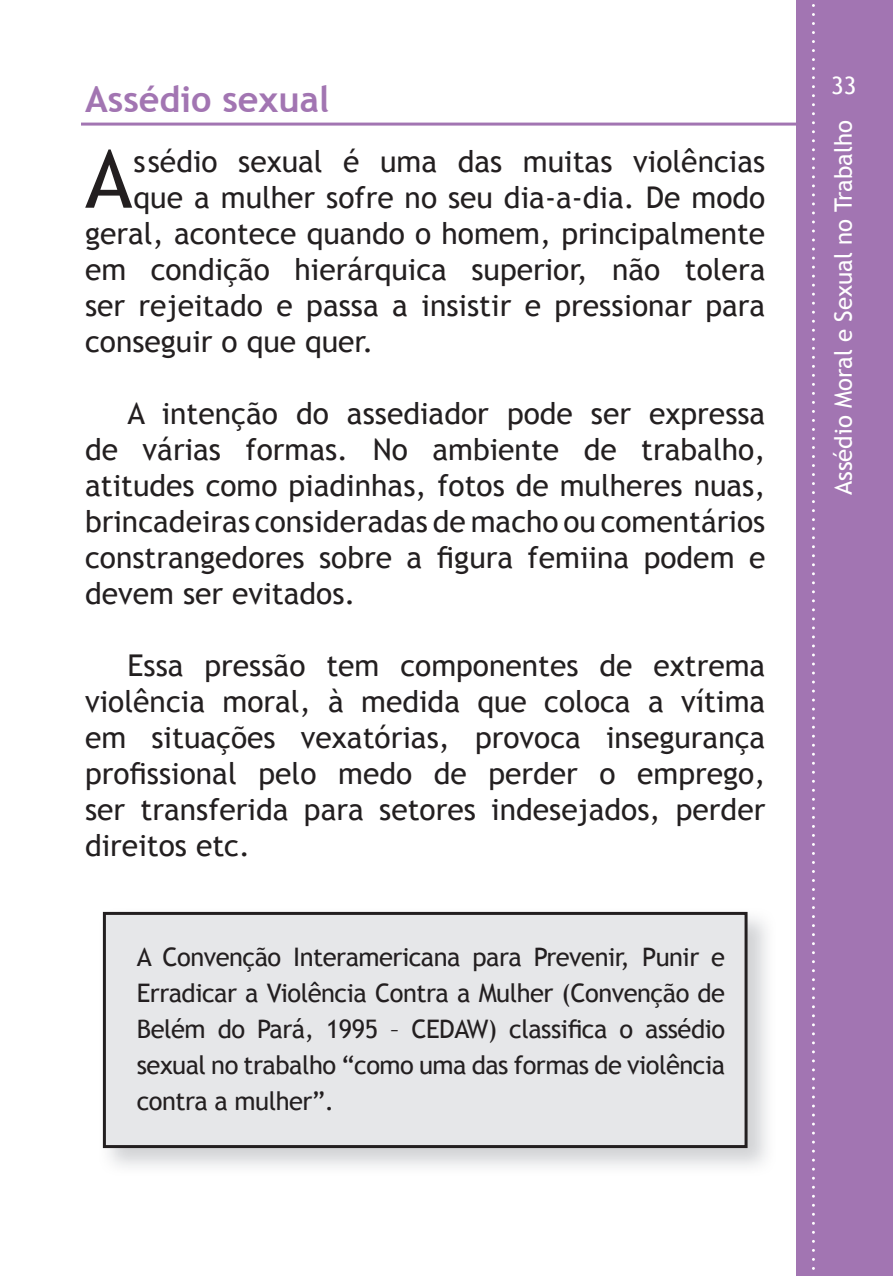
<style>
.page{position:relative;width:893px;height:1276px;background:#fff}
.page>*{position:absolute;margin:0;border:0;box-sizing:border-box;transform-origin:0 0}
.t1{font:80.4px "Trebuchet MS";color:#231f20}
.t2{font:700 36px "Trebuchet MS";color:#a275b2}
.t3{font:30px/36px "Trebuchet MS";color:#231f20;text-align:justify}
.t4{font:25.5px/36px "Trebuchet MS";letter-spacing:-.02em;color:#231f20;text-align:justify}
.t5{font:24px "Trebuchet MS";color:#fff}
</style>
<div class="page">
<div style="left:797px;top:0;width:96px;height:1276px;background:#a275b2"></div>
<svg style="left:812px;top:4px;width:3px;height:1266px"></svg>
<img style="left:102px;top:911px;width:665px;height:256px">
<div style="left:104px;top:913px;width:642px;height:233px;background:#e6e7e9"></div>
<div style="left:103px;top:912px;width:644px;height:236px;border:3px solid #231f20"></div>
<hr style="left:81px;top:123px;width:716px;height:3px;background:#a275b2">
<p class="t2" style="left:85px;top:76px;width:246px">Assédio sexual</p>
<h1 class="t1" style="left:85px;top:132px;width:49px">A</h1>
<p class="t3" style="left:134px;top:143px;width:633px">ssédio sexual é uma das muitas violências</p>
<p class="t3" style="left:134px;top:179px;width:633px">que a mulher sofre no seu dia-a-dia. De modo</p>
<p class="t3" style="left:85px;top:215px;width:682px">geral, acontece quando o homem, principalmente</p>
<p class="t3" style="left:85px;top:251px;width:682px">em condição hierárquica superior, não tolera</p>
<p class="t3" style="left:85px;top:287px;width:682px">ser rejeitado e passa a insistir e pressionar para</p>
<p class="t3" style="left:85px;top:323px;width:290px">conseguir o que quer.</p>
<p class="t3" style="left:85px;top:395px;width:682px;text-indent:43px">A intenção do assediador pode ser expressa de várias formas. No ambiente de trabalho, atitudes como piadinhas, fotos de mulheres nuas, brincadeiras consideradas de macho ou comentários constrangedores sobre a figura femiina podem e devem ser evitados.</p>
<p class="t3" style="left:85px;top:647px;width:682px;text-indent:43px">Essa pressão tem componentes de extrema violência moral, à medida que coloca a vítima em situações vexatórias, provoca insegurança profissional pelo medo de perder o emprego, ser transferida para setores indesejados, perder direitos etc.</p>
<p class="t4" style="left:137px;top:939px;width:590px">A Convenção Interamericana para Prevenir, Punir e Erradicar a Violência Contra a Mulher (Convenção de Belém do Pará, 1995 – CEDAW) classifica o assédio sexual no trabalho “como uma das formas de violência contra a mulher”.</p>
<p class="t5" style="left:831px;top:71px;width:27px">33</p>
<p class="t5" style="left:829px;top:495px;width:377px;rotate:-90deg">Assédio Moral e Sexual no Trabalho</p>
</div>
